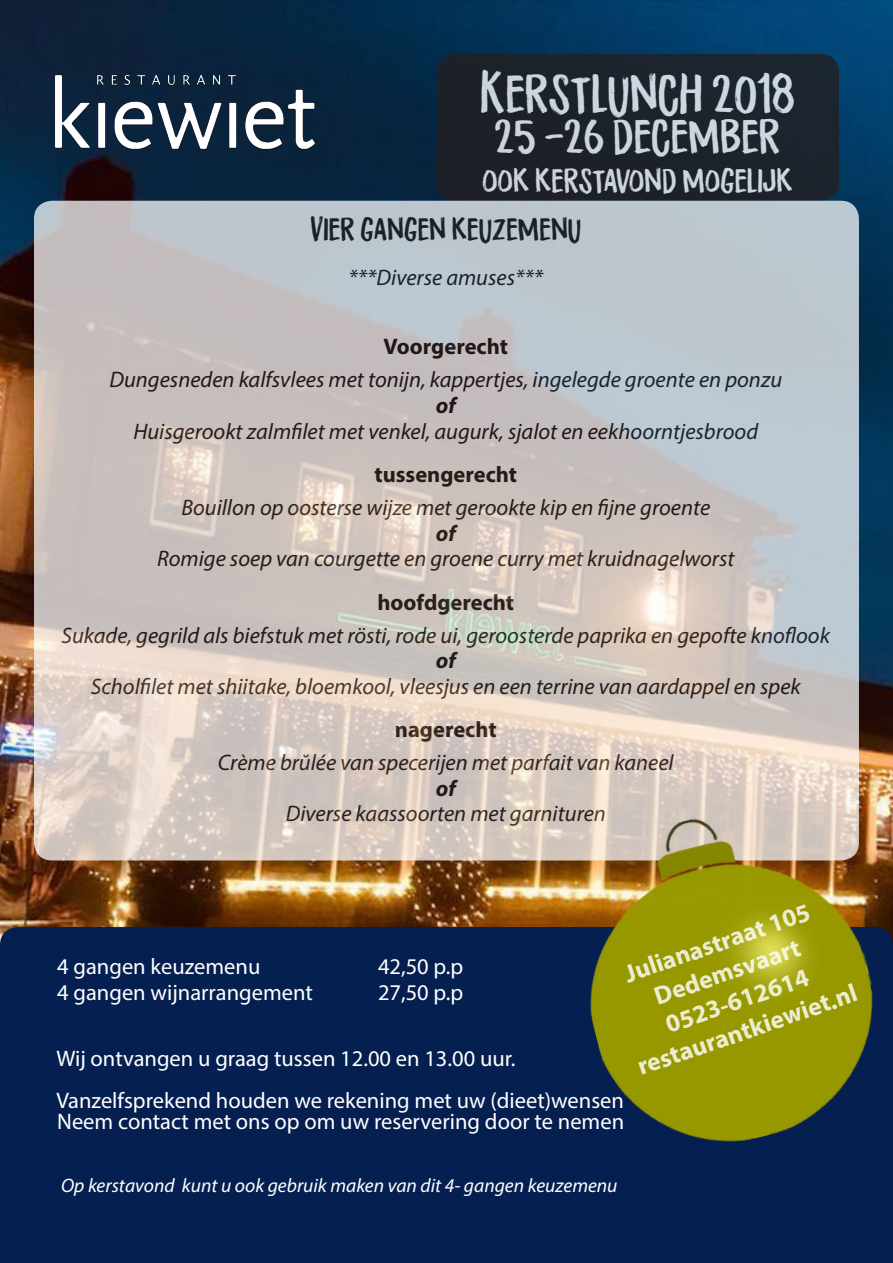
<style>
.page{position:relative;width:893px;height:1263px;background:#fff}
.page>*{position:absolute;margin:0;border:0;box-sizing:border-box;transform-origin:0 0}
.t1{font:45px "Flicker DEMO";color:#fff}
.t2{font:40.5px "Flicker DEMO";color:#fff}
.t3{font:28.5px "Flicker DEMO";color:#fff}
.t4{font:27px "Flicker DEMO";color:#231f20}
.t5{font:700 25.5px/30.6px "Myriad Pro";color:#fff;text-align:center}
.t6{font:italic 22.5px "Myriad Pro";color:#231f20}
.t7{font:22.5px/42px "Myriad Pro";color:#fff}
.t8{font:700 22.5px "Myriad Pro";color:#231f20}
.t9{font:italic 700 22.5px "Myriad Pro";color:#231f20}
.t10{font:italic 19.5px "Myriad Pro";color:#fff}
</style>
<div class="page">
<img style="left:0;top:0;width:893px;height:927px">
<div style="left:0;top:927px;width:893px;height:336px;background:#051f50"></div>
<div style="left:437px;top:54px;width:402px;height:147px;background:#1c222a;border-radius:18px"></div>
<svg style="left:34px;top:201px;width:825px;height:659px;background:#cbc7c4"></svg>
<img style="left:47px;top:70px;width:276px;height:85px">
<img style="left:551px;top:787px;width:342px;height:383px">
<h1 class="t1" style="left:480px;top:60px;width:316px">Kerstlunch 2018</h1>
<h2 class="t2" style="left:494px;top:106px;width:287px">25 -26 december</h2>
<p class="t3" style="left:482px;top:160px;width:312px">ook kerstavond mogelijk</p>
<p class="t4" style="left:310px;top:209px;width:272px">Vier gangen keuzemenu</p>
<p class="t6" style="left:349px;top:264px;width:196px">***Diverse amuses***</p>
<p class="t8" style="left:384px;top:332px;width:126px">Voorgerecht</p>
<p class="t6" style="left:109px;top:366px;width:674px">Dungesneden kalfsvlees met tonijn, kappertjes, ingelegde groente en ponzu</p>
<p class="t9" style="left:436px;top:391px;width:21px">of</p>
<p class="t6" style="left:133px;top:417px;width:626px">Huisgerookt zalmfilet met venkel, augurk, sjalot en eekhoorntjesbrood</p>
<p class="t8" style="left:374px;top:460px;width:144px">tussengerecht</p>
<p class="t6" style="left:181px;top:494px;width:530px">Bouillon op oosterse wijze met gerookte kip en fijne groente</p>
<p class="t9" style="left:436px;top:518px;width:21px">of</p>
<p class="t6" style="left:157px;top:545px;width:579px">Romige soep van courgette en groene curry met kruidnagelworst</p>
<p class="t8" style="left:377px;top:587px;width:138px">hoofdgerecht</p>
<p class="t6" style="left:62px;top:621px;width:770px">Sukade, gegrild als biefstuk met rösti, rode ui, geroosterde paprika en gepofte knoflook</p>
<p class="t9" style="left:436px;top:646px;width:21px">of</p>
<p class="t6" style="left:91px;top:672px;width:712px">Scholfilet met shiitake, bloemkool, vleesjus en een terrine van aardappel en spek</p>
<p class="t8" style="left:395px;top:715px;width:103px">nagerecht</p>
<p class="t6" style="left:218px;top:749px;width:457px">Crème brŭlée van specerijen met parfait van kaneel</p>
<p class="t9" style="left:436px;top:773px;width:21px">of</p>
<p class="t6" style="left:286px;top:800px;width:322px">Diverse kaassoorten met garnituren</p>
<p class="t5" style="left:603px;top:965px;width:232px;rotate:-19deg">Julianastraat 105<br>Dedemsvaart<br>0523-612614 restaurantkiewiet.nl</p>
<p class="t7" style="left:57px;top:945px;width:205px">4 gangen keuzemenu</p>
<p class="t7" style="left:378px;top:945px;width:87px">42,50 p.p</p>
<p class="t7" style="left:57px;top:971px;width:257px">4 gangen wijnarrangement</p>
<p class="t7" style="left:378px;top:971px;width:87px">27,50 p.p</p>
<p class="t7" style="left:56px;top:1037px;width:569px">Wij ontvangen u graag tussen 12.00 en 13.00 uur.<br>Vanzelfsprekend houden we rekening met uw (dieet)wensen</p>
<p class="t7" style="left:57px;top:1100px;width:568px">Neem contact met ons op om uw reservering door te nemen</p>
<p class="t10" style="left:61px;top:1173px;width:558px">Op kerstavond kunt u ook gebruik maken van dit 4- gangen keuzemenu</p>
</div>
